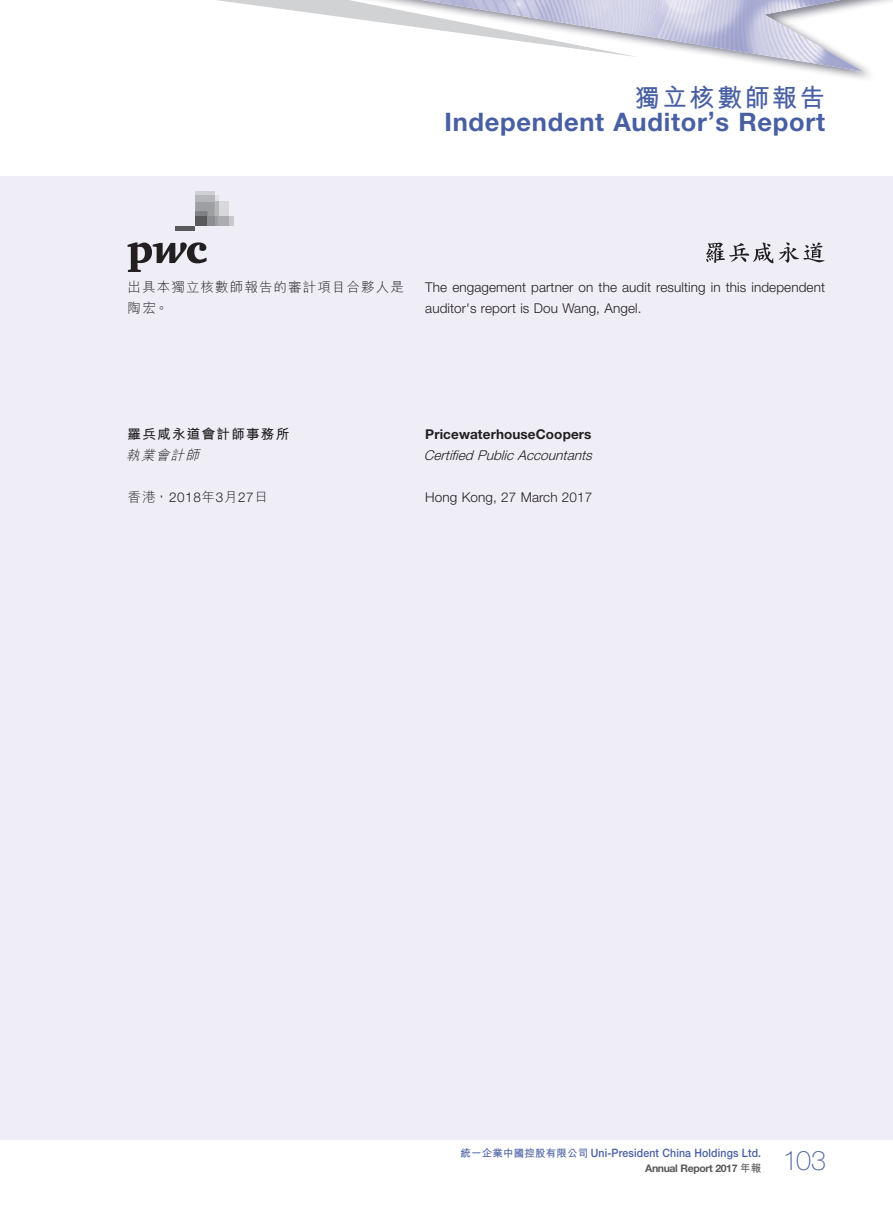
<style>
.page{position:relative;width:893px;height:1212px;background:#fff}
.page>*{position:absolute;margin:0;border:0;box-sizing:border-box;transform-origin:0 0}
.t1{font:100 27px "Helvetica Neue LT Std";color:#485fa3}
.t2{font:700 25.5px "Helvetica Neue LT Std";letter-spacing:.03em;color:#485fa3}
.t3{font:700 25.5px "M Hei HK";letter-spacing:.08em;color:#485fa3}
.Body_Text{font:300 13.5px/21px "Helvetica Neue LT Std";letter-spacing:.01em;color:#231f20}
.Body_Text-2{font:italic 300 13.5px "Helvetica Neue LT Std";color:#231f20}
.C_Body_Text{font:300 13.5px/21px "M Hei HK";letter-spacing:.08em;color:#231f20}
.Body_Text-3{font:700 13.5px "Helvetica Neue LT Std";letter-spacing:.01em;color:#231f20}
.C_Body_Text-2{font:300 13.5px "Helvetica Neue LT Std";letter-spacing:.05em;color:#231f20}
.C_Body_Text-3{font:700 13.5px "M Hei HK";letter-spacing:.1em;color:#231f20}
.C_Body_Text-4{font:italic 300 13.5px "M Hei HK";color:#231f20}
.t4{font:500 11.55px "Helvetica Neue LT Std";letter-spacing:.015em;color:#485fa3;scale:.91 1}
.t5{font:700 10.5px "Helvetica Neue LT Std";letter-spacing:-.035em;color:#57585a}
.s1{font-family:"M Hei HK"}
.s2{font-family:"M Hei HK";font-weight:700;font-size:10.5px}
</style>
<div class="page">
<div style="left:0;top:176px;width:893px;height:964px;background:#efedf6"></div>
<svg style="left:217px;top:0;width:40px;height:6px"></svg>
<img style="left:257px;top:0;width:636px;height:71px">
<svg style="left:128px;top:242px;width:79px;height:30px"></svg>
<div style="left:229px;top:216px;width:5px;height:10px;background:#c7c8ca"></div>
<div style="left:219px;top:201px;width:10px;height:15px;background:#d8d9db"></div>
<div style="left:175px;top:226px;width:20px;height:5px;background:#5a5a5d"></div>
<div style="left:195px;top:216px;width:12px;height:10px;background:#5a5a5d"></div>
<div style="left:207px;top:216px;width:8px;height:10px;background:#8b8d90"></div>
<svg style="left:215px;top:216px;width:4px;height:10px"></svg>
<div style="left:219px;top:216px;width:10px;height:10px;background:#acadb1"></div>
<hr style="left:195px;top:191px;width:20px;height:4px;background:#cfd0d2">
<svg style="left:195px;top:195px;width:24px;height:21px"></svg>
<hr style="left:215px;top:201px;width:4px;height:15px;background:#b6b7bb">
<svg style="left:706px;top:242px;width:119px;height:21px"></svg>
<h2 class="t3" style="left:634px;top:79px;width:192px">獨立核數師報告</h2>
<h2 class="t2" style="left:445px;top:106px;width:382px">Independent Auditor’s Report</h2>
<p class="C_Body_Text" style="left:128px;top:277px;width:278px">出具本獨立核數師報告的審計項目合夥人是陶宏。</p>
<p class="Body_Text" style="left:425px;top:277px;width:401px">The engagement partner on the audit resulting in this independent auditor's report is Dou Wang, Angel.</p>
<p class="C_Body_Text-3" style="left:128px;top:424px;width:163px">羅兵咸永道會計師事務所</p>
<p class="C_Body_Text-4" style="left:126px;top:448px;width:78px">執業會計師</p>
<p class="C_Body_Text-2" style="left:128px;top:489px;width:142px"><span class="s1">香港，</span>2018<span class="s1">年</span>3<span class="s1">月</span>27<span class="s1">日</span></p>
<p class="Body_Text-3" style="left:425px;top:426px;width:168px">PricewaterhouseCoopers</p>
<p class="Body_Text-2" style="left:424px;top:447px;width:174px">Certified PublicAccountants</p>
<p class="Body_Text" style="left:425px;top:487px;width:169px">Hong Kong, 27 March 2017</p>
<p class="t4" style="left:461px;top:1146px;width:332px"><span class="s2">統一企業中國控股有限公司</span> Uni-President China Holdings Ltd.</p>
<p class="t5" style="left:645px;top:1161px;width:117px">Annual Report 2017 <span class="s1">年報</span></p>
<h1 class="t1" style="left:783px;top:1145px;width:45px">103</h1>
</div>
